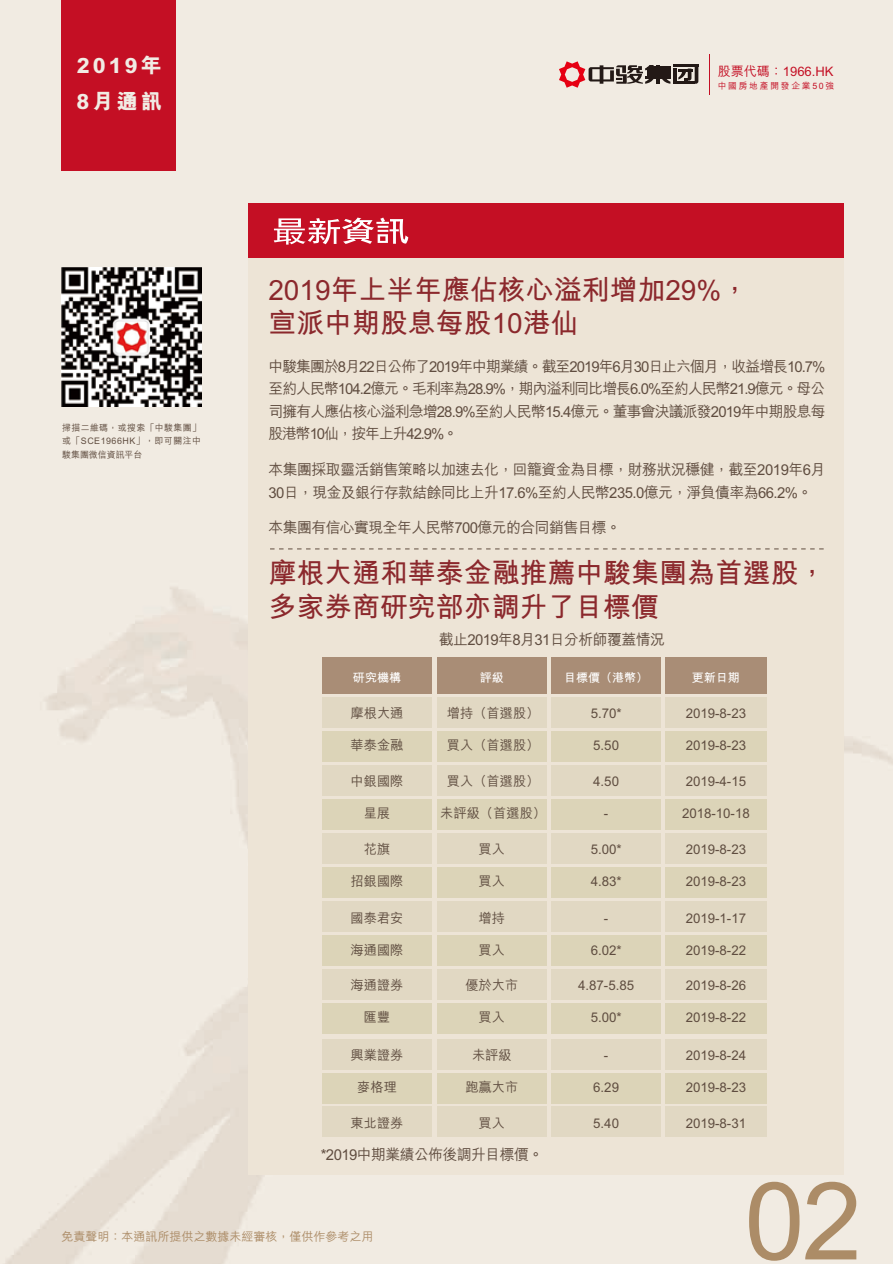
<style>
.page{position:relative;width:893px;height:1264px;background:#fff}
.page>*{position:absolute;margin:0;border:0;box-sizing:border-box;transform-origin:0 0}
.t1{font:108px "Arial";color:#ac8c67}
.t2{font:700 27.9px/33.5px "M Hei HK";color:#8b282c}
.t3{font:800 21px/36px "M Hei HK";letter-spacing:.15em;color:#f1ece4}
.t4{font:500 15px/22.5px "M Hei HK";letter-spacing:-.035em;color:#604d40;text-align:justify}
.t5{font:500 13.35px "M Hei HK";color:#5f4d40}
.t6{font:500 13.05px "M Hei HK";color:#c40f24}
.t7{font:500 12px "M Hei HK";color:#ac8c67}
.t8{font:700 12px "M Hei HK";color:#fff}
.t9{font:500 9px/13.5px "M Hei HK";letter-spacing:.04em;color:#604d40;text-align:justify}
.t10{font:500 8.7px "M Hei HK";letter-spacing:.2em;color:#c40f24}
</style>
<div class="page">
<img style="left:0;top:0;width:893px;height:1263px">
<div style="left:62px;top:0;width:114px;height:170px;background:#c40f24"></div>
<img style="left:62px;top:267px;width:139px;height:139px">
<hr style="left:709px;top:54px;width:1px;height:41px;background:#c40f24">
<hr style="left:673px;top:65px;width:25px;height:2px;background:#231916">
<hr style="left:673px;top:82px;width:22px;height:2px;background:#231916">
<hr style="left:673px;top:69px;width:4px;height:15px;background:#231916">
<svg style="left:678px;top:67px;width:20px;height:17px"></svg>
<hr style="left:650px;top:66px;width:20px;height:2px;background:#231916">
<hr style="left:650px;top:69px;width:20px;height:2px;background:#231916">
<hr style="left:650px;top:71px;width:20px;height:2px;background:#231916">
<hr style="left:650px;top:74px;width:20px;height:2px;background:#231916">
<hr style="left:645px;top:77px;width:25px;height:2px;background:#231916">
<hr style="left:656px;top:65px;width:4px;height:19px;background:#231916">
<svg style="left:559px;top:61px;width:95px;height:27px;background:#ba9793"></svg>
<svg style="left:662px;top:79px;width:8px;height:5px"></svg>
<div style="left:248px;top:203px;width:595px;height:56px;background:#c40f24"></div>
<svg style="left:274px;top:217px;width:134px;height:27px"></svg>
<div style="left:248px;top:258px;width:595px;height:916px;background:#ede4d6"></div>
<div style="left:322px;top:657px;width:110px;height:37px;background:#a98d76"></div>
<div style="left:437px;top:657px;width:110px;height:37px;background:#a98d76"></div>
<div style="left:551px;top:657px;width:110px;height:37px;background:#a98d76"></div>
<div style="left:665px;top:657px;width:101px;height:37px;background:#a98d76"></div>
<div style="left:322px;top:696px;width:110px;height:31px;background:#e1d8c3"></div>
<div style="left:437px;top:696px;width:110px;height:31px;background:#e1d8c3"></div>
<div style="left:551px;top:696px;width:110px;height:31px;background:#e1d8c3"></div>
<div style="left:665px;top:696px;width:101px;height:31px;background:#e1d8c3"></div>
<div style="left:322px;top:730px;width:110px;height:31px;background:#dcd4b8"></div>
<div style="left:437px;top:730px;width:110px;height:31px;background:#dcd4b8"></div>
<div style="left:551px;top:730px;width:110px;height:31px;background:#dcd4b8"></div>
<div style="left:665px;top:730px;width:101px;height:31px;background:#dcd4b8"></div>
<div style="left:322px;top:764px;width:110px;height:31px;background:#e1d8c3"></div>
<div style="left:437px;top:764px;width:110px;height:31px;background:#e1d8c3"></div>
<div style="left:551px;top:764px;width:110px;height:31px;background:#e1d8c3"></div>
<div style="left:665px;top:764px;width:101px;height:31px;background:#e1d8c3"></div>
<div style="left:322px;top:799px;width:110px;height:30px;background:#dcd4b8"></div>
<div style="left:437px;top:799px;width:110px;height:30px;background:#dcd4b8"></div>
<div style="left:551px;top:799px;width:110px;height:30px;background:#dcd4b8"></div>
<div style="left:665px;top:799px;width:101px;height:30px;background:#dcd4b8"></div>
<div style="left:322px;top:832px;width:110px;height:31px;background:#e1d8c3"></div>
<div style="left:437px;top:832px;width:110px;height:31px;background:#e1d8c3"></div>
<div style="left:551px;top:832px;width:110px;height:31px;background:#e1d8c3"></div>
<div style="left:665px;top:832px;width:101px;height:31px;background:#e1d8c3"></div>
<div style="left:322px;top:866px;width:110px;height:31px;background:#dcd4b8"></div>
<div style="left:437px;top:866px;width:110px;height:31px;background:#dcd4b8"></div>
<div style="left:551px;top:866px;width:110px;height:31px;background:#dcd4b8"></div>
<div style="left:665px;top:866px;width:101px;height:31px;background:#dcd4b8"></div>
<div style="left:322px;top:901px;width:110px;height:30px;background:#e1d8c3"></div>
<div style="left:437px;top:901px;width:110px;height:30px;background:#e1d8c3"></div>
<div style="left:551px;top:901px;width:110px;height:30px;background:#e1d8c3"></div>
<div style="left:665px;top:901px;width:101px;height:30px;background:#e1d8c3"></div>
<div style="left:322px;top:935px;width:110px;height:30px;background:#dcd4b8"></div>
<div style="left:437px;top:935px;width:110px;height:30px;background:#dcd4b8"></div>
<div style="left:551px;top:935px;width:110px;height:30px;background:#dcd4b8"></div>
<div style="left:665px;top:935px;width:101px;height:30px;background:#dcd4b8"></div>
<div style="left:322px;top:969px;width:110px;height:30px;background:#e1d8c3"></div>
<div style="left:437px;top:969px;width:110px;height:30px;background:#e1d8c3"></div>
<div style="left:551px;top:969px;width:110px;height:30px;background:#e1d8c3"></div>
<div style="left:665px;top:969px;width:101px;height:30px;background:#e1d8c3"></div>
<div style="left:322px;top:1003px;width:110px;height:30px;background:#dcd4b8"></div>
<div style="left:437px;top:1003px;width:110px;height:30px;background:#dcd4b8"></div>
<div style="left:551px;top:1003px;width:110px;height:30px;background:#dcd4b8"></div>
<div style="left:665px;top:1003px;width:101px;height:30px;background:#dcd4b8"></div>
<div style="left:322px;top:1038px;width:110px;height:31px;background:#e1d8c3"></div>
<div style="left:437px;top:1038px;width:110px;height:31px;background:#e1d8c3"></div>
<div style="left:551px;top:1038px;width:110px;height:31px;background:#e1d8c3"></div>
<div style="left:665px;top:1038px;width:101px;height:31px;background:#e1d8c3"></div>
<div style="left:322px;top:1072px;width:110px;height:31px;background:#dcd4b8"></div>
<div style="left:437px;top:1072px;width:110px;height:31px;background:#dcd4b8"></div>
<div style="left:551px;top:1072px;width:110px;height:31px;background:#dcd4b8"></div>
<div style="left:665px;top:1072px;width:101px;height:31px;background:#dcd4b8"></div>
<div style="left:322px;top:1106px;width:110px;height:30px;background:#e1d8c3"></div>
<div style="left:437px;top:1106px;width:110px;height:30px;background:#e1d8c3"></div>
<div style="left:551px;top:1106px;width:110px;height:30px;background:#e1d8c3"></div>
<div style="left:665px;top:1106px;width:101px;height:30px;background:#e1d8c3"></div>
<svg style="left:270px;top:548px;width:554px;height:1px"></svg>
<h3 class="t3" style="left:77px;top:47px;width:87px">2019年<br>8月通訊</h3>
<p class="t9" style="left:62px;top:419px;width:140px">掃描二維碼，或搜索「中駿集團」或「SCE1966HK」，即可關注中駿集團微信資訊平台</p>
<p class="t6" style="left:718px;top:62px;width:117px">股票代碼：1966.HK</p>
<p class="t10" style="left:718px;top:79px;width:118px">中國房地產開發企業50強</p>
<h2 class="t2" style="left:268px;top:270px;width:482px">2019年上半年應佔核心溢利增加29%，宣派中期股息每股10港仙</h2>
<p class="t4" style="left:268px;top:353px;width:559px">中駿集團於8月22日公佈了2019年中期業績。截至2019年6月30日止六個月，收益增長10.7%至約人民幣104.2億元。毛利率為28.9%，期內溢利同比增長6.0%至約人民幣21.9億元。母公司擁有人應佔核心溢利急增28.9%至約人民幣15.4億元。董事會決議派發2019年中期股息每股港幣10仙，按年上升42.9%。</p>
<p class="t4" style="left:268px;top:457px;width:558px">本集團採取靈活銷售策略以加速去化，回籠資金為目標，財務狀況穩健，截至2019年6月<br>30日，現金及銀行存款結餘同比上升17.6%至約人民幣235.0億元，淨負債率為66.2%。</p>
<p class="t4" style="left:268px;top:514px;width:354px">本集團有信心實現全年人民幣700億元的合同銷售目標。</p>
<h2 class="t2" style="left:268px;top:554px;width:559px">摩根大通和華泰金融推薦中駿集團為首選股，多家券商研究部亦調升了目標價</h2>
<p class="t4" style="left:439px;top:627px;width:228px">截止2019年8月31日分析師覆蓋情況</p>
<p class="t8" style="left:353px;top:668px;width:50px">研究機構</p>
<p class="t8" style="left:480px;top:668px;width:26px">評級</p>
<p class="t8" style="left:564px;top:668px;width:86px">目標價（港幣）</p>
<p class="t8" style="left:692px;top:668px;width:50px">更新日期</p>
<p class="t5" style="left:351px;top:703px;width:54px">摩根大通</p>
<p class="t5" style="left:351px;top:735px;width:54px">華泰金融</p>
<p class="t5" style="left:447px;top:735px;width:94px">買入（首選股）</p>
<p class="t5" style="left:447px;top:703px;width:94px">增持（首選股）</p>
<p class="t5" style="left:591px;top:703px;width:32px">5.70*</p>
<p class="t5" style="left:593px;top:735px;width:27px">5.50</p>
<p class="t5" style="left:686px;top:703px;width:62px">2019-8-23</p>
<p class="t5" style="left:686px;top:735px;width:62px">2019-8-23</p>
<p class="t5" style="left:351px;top:771px;width:54px">中銀國際</p>
<p class="t5" style="left:364px;top:803px;width:28px">星展</p>
<p class="t5" style="left:440px;top:803px;width:107px">未評級（首選股）</p>
<p class="t5" style="left:447px;top:771px;width:94px">買入（首選股）</p>
<p class="t5" style="left:593px;top:771px;width:27px">4.50</p>
<p class="t5" style="left:604px;top:803px;width:6px">-</p>
<p class="t5" style="left:364px;top:839px;width:28px">花旗</p>
<p class="t5" style="left:351px;top:871px;width:54px">招銀國際</p>
<p class="t5" style="left:479px;top:871px;width:28px">買入</p>
<p class="t5" style="left:479px;top:839px;width:28px">買入</p>
<p class="t5" style="left:591px;top:839px;width:32px">5.00*</p>
<p class="t5" style="left:591px;top:871px;width:32px">4.83*</p>
<p class="t5" style="left:479px;top:907px;width:28px">增持</p>
<p class="t5" style="left:604px;top:907px;width:6px">-</p>
<p class="t5" style="left:591px;top:939px;width:32px">6.02*</p>
<p class="t5" style="left:351px;top:907px;width:54px">國泰君安</p>
<p class="t5" style="left:351px;top:939px;width:54px">海通國際</p>
<p class="t5" style="left:479px;top:939px;width:28px">買入</p>
<p class="t5" style="left:465px;top:975px;width:54px">優於大市</p>
<p class="t5" style="left:578px;top:975px;width:57px">4.87-5.85</p>
<p class="t5" style="left:591px;top:1007px;width:32px">5.00*</p>
<p class="t5" style="left:351px;top:975px;width:54px">海通證券</p>
<p class="t5" style="left:364px;top:1007px;width:28px">匯豐</p>
<p class="t5" style="left:479px;top:1007px;width:28px">買入</p>
<p class="t5" style="left:472px;top:1045px;width:41px">未評級</p>
<p class="t5" style="left:604px;top:1045px;width:6px">-</p>
<p class="t5" style="left:593px;top:1077px;width:27px">6.29</p>
<p class="t5" style="left:351px;top:1045px;width:54px">興業證券</p>
<p class="t5" style="left:357px;top:1077px;width:41px">麥格理</p>
<p class="t5" style="left:465px;top:1077px;width:54px">跑贏大市</p>
<p class="t5" style="left:686px;top:771px;width:62px">2019-4-15</p>
<p class="t5" style="left:682px;top:803px;width:69px">2018-10-18</p>
<p class="t5" style="left:686px;top:839px;width:62px">2019-8-23</p>
<p class="t5" style="left:686px;top:871px;width:62px">2019-8-23</p>
<p class="t5" style="left:686px;top:907px;width:62px">2019-1-17</p>
<p class="t5" style="left:686px;top:939px;width:62px">2019-8-22</p>
<p class="t5" style="left:686px;top:975px;width:62px">2019-8-26</p>
<p class="t5" style="left:686px;top:1007px;width:62px">2019-8-22</p>
<p class="t5" style="left:686px;top:1045px;width:62px">2019-8-24</p>
<p class="t5" style="left:686px;top:1077px;width:62px">2019-8-23</p>
<p class="t5" style="left:351px;top:1112px;width:54px">東北證券</p>
<p class="t5" style="left:479px;top:1112px;width:28px">買入</p>
<p class="t5" style="left:593px;top:1112px;width:27px">5.40</p>
<p class="t5" style="left:686px;top:1112px;width:62px">2019-8-31</p>
<p class="t4" style="left:321px;top:1141px;width:224px">*2019中期業績公佈後調升目標價。</p>
<p class="t7" style="left:62px;top:1227px;width:314px">免責聲明：本通訊所提供之數據未經審核，僅供作參考之用</p>
<h1 class="t1" style="left:744px;top:1150px;width:119px">02</h1>
</div>
